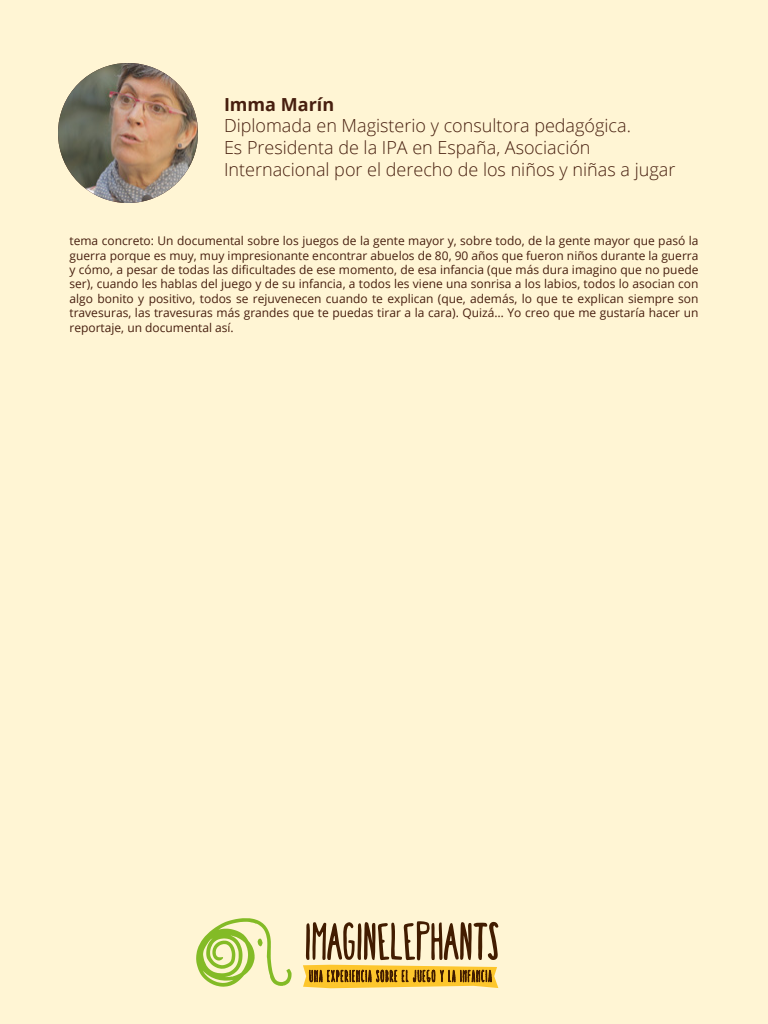
<style>
.page{position:relative;width:768px;height:1024px;background:#fff5d4}
.page>*{position:absolute;margin:0;border:0;box-sizing:border-box;transform-origin:0 0}
.t1{font:300 18px/21.6px "Open Sans";color:#471f0f}
.t2{font:700 18px "Open Sans";color:#471f0f}
.t3{font:12px/14.4px "Open Sans";color:#471f0f;text-align:justify}
</style>
<div class="page">
<svg style="left:196px;top:918px;width:96px;height:69px"></svg>
<svg style="left:303px;top:921px;width:196px;height:67px"></svg>
<img style="left:58px;top:63px;width:140px;height:140px;border-radius:70px">
<h1 class="t2" style="left:224px;top:92px;width:112px">Imma Marín</h1>
<h1 class="t1" style="left:224px;top:115px;width:453px">Diplomada en Magisterio y consultora pedagógica.<br>Es Presidenta de la IPA en España, Asociación<br>Internacional por el derecho de los niños y niñas a jugar</h1>
<p class="t3" style="left:70px;top:233px;width:631px">tema concreto: Un documental sobre los juegos de la gente mayor y, sobre todo, de la gente mayor que pasó la guerra porque es muy, muy impresionante encontrar abuelos de 80, 90 años que fueron niños durante la guerra y cómo, a pesar de todas las dificultades de ese momento, de esa infancia (que más dura imagino que no puede ser), cuando les hablas del juego y de su infancia, a todos les viene una sonrisa a los labios, todos lo asocian con algo bonito y positivo, todos se rejuvenecen cuando te explican (que, además, lo que te explican siempre son travesuras, las travesuras más grandes que te puedas tirar a la cara). Quizá… Yo creo que me gustaría hacer un reportaje, un documental así.</p>
</div>
